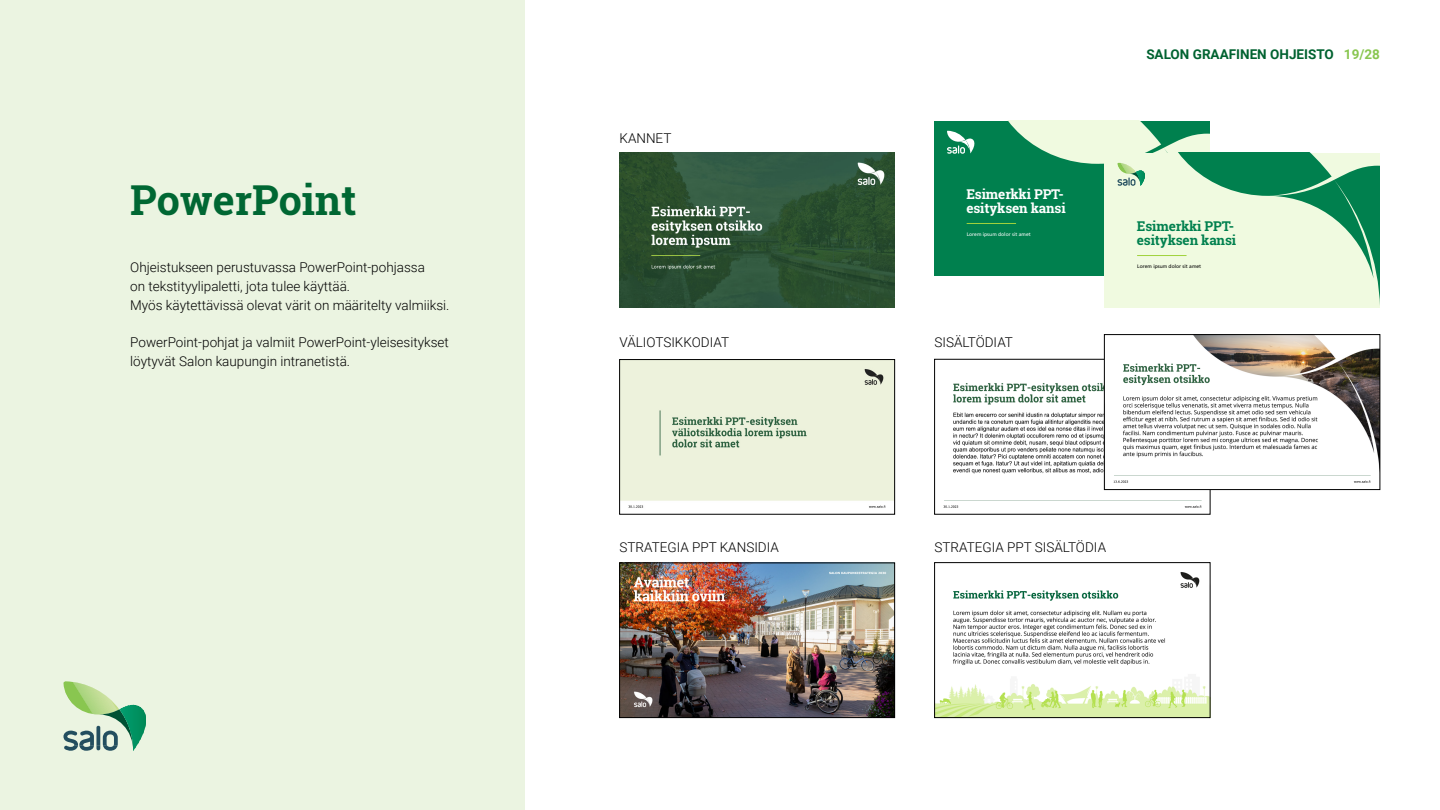
<style>
.page{position:relative;width:1440px;height:810px;background:#fff}
.page>*{position:absolute;margin:0;border:0;box-sizing:border-box;transform-origin:0 0}
.t1{font:700 41.25px "Roboto Slab";color:#006733}
.t2{font:300 13.5px/18.8px "Roboto";color:#000}
.t3{font:700 13.5px "Roboto";color:#006230}
.t4{font:700 13.5px/14.8px "Roboto Slab";letter-spacing:-.01em;color:#fff}
.t5{font:700 13.5px/14.8px "Roboto Slab";letter-spacing:-.01em;color:#00804e}
.t6{font:5.03px "Frutiger LT Std";color:#fff}
.t7{font:5.03px "Frutiger LT Std";color:#000}
.s1{color:#89c650}
</style>
<div class="page">
<div style="left:934px;top:121px;width:276px;height:154px;background:#00804e"></div>
<svg style="left:947px;top:131px;width:28px;height:23px"></svg>
<hr style="left:967px;top:223px;width:49px;height:1px;background:#a0d23c">
<div style="left:0;top:0;width:525px;height:810px;background:#ebf4e1"></div>
<hr style="left:133px;top:705px;width:1px;height:46px;background:#009362">
<hr style="left:134px;top:705px;width:1px;height:46px;background:#009261">
<hr style="left:135px;top:705px;width:1px;height:46px;background:#009261">
<hr style="left:136px;top:705px;width:1px;height:46px;background:#009160">
<hr style="left:137px;top:705px;width:1px;height:46px;background:#00905f">
<hr style="left:138px;top:705px;width:1px;height:46px;background:#008f5e">
<hr style="left:139px;top:705px;width:1px;height:46px;background:#008e5c">
<hr style="left:140px;top:705px;width:1px;height:46px;background:#008d5c">
<hr style="left:141px;top:705px;width:1px;height:46px;background:#008c5a">
<hr style="left:142px;top:705px;width:1px;height:46px;background:#008b5a">
<hr style="left:143px;top:705px;width:1px;height:46px;background:#008a58">
<hr style="left:144px;top:705px;width:1px;height:46px;background:#008957">
<hr style="left:145px;top:705px;width:1px;height:46px;background:#008957">
<hr style="left:146px;top:705px;width:1px;height:46px;background:#008856">
<svg style="left:63px;top:681px;width:70px;height:70px"></svg>
<img style="left:619px;top:153px;width:275px;height:154px">
<img style="left:622px;top:361px;width:271px;height:147px">
<div style="left:620px;top:359px;width:275px;height:155px;border:1px solid #000"></div>
<img style="left:622px;top:565px;width:271px;height:151px">
<div style="left:620px;top:563px;width:275px;height:155px;border:1px solid #000"></div>
<svg style="left:987px;top:121px;width:393px;height:187px"></svg>
<hr style="left:1137px;top:255px;width:50px;height:1px;background:#a0d23c">
<img style="left:943px;top:361px;width:265px;height:147px">
<img style="left:1106px;top:336px;width:272px;height:152px">
<div style="left:1104px;top:334px;width:276px;height:156px;border:1px solid #000"></div>
<img style="left:937px;top:572px;width:271px;height:144px">
<div style="left:935px;top:563px;width:275px;height:155px;border:1px solid #000"></div>
<h1 class="t1" style="left:130px;top:172px;width:228px">PowerPoint</h1>
<p class="t2" style="left:130px;top:258px;width:321px">Ohjeistukseen perustuvassa PowerPoint-pohjassa<br>on tekstityylipaletti, jota tulee käyttää.<br>Myös käytettävissä olevat värit on määritelty valmiiksi.</p>
<p class="t2" style="left:130px;top:333px;width:320px">PowerPoint-pohjat ja valmiit PowerPoint-yleisesitykset löytyvät Salon kaupungin intranetistä.</p>
<p class="t2" style="left:620px;top:128px;width:53px">KANNET</p>
<p class="t2" style="left:620px;top:332px;width:111px">VÄLIOTSIKKODIAT</p>
<p class="t4" style="left:966px;top:186px;width:101px">Esimerkki PPT&shy;esityksen kansi</p>
<p class="t6" style="left:967px;top:231px;width:65px">Lorem ipsum dolor sit amet</p>
<p class="t2" style="left:934px;top:332px;width:80px">SISÄLTÖDIAT</p>
<p class="t3" style="left:1146px;top:44px;width:235px">SALON GRAAFINEN OHJEISTO <span class="s1">19/28</span></p>
<p class="t5" style="left:1137px;top:218px;width:101px">Esimerkki PPT&shy;esityksen kansi</p>
<p class="t7" style="left:1137px;top:263px;width:65px">Lorem ipsum dolor sit amet</p>
<p class="t2" style="left:620px;top:537px;width:161px">STRATEGIA PPT KANSIDIA</p>
<p class="t2" style="left:934px;top:537px;width:173px">STRATEGIA PPT SISÄLTÖDIA</p>
</div>
